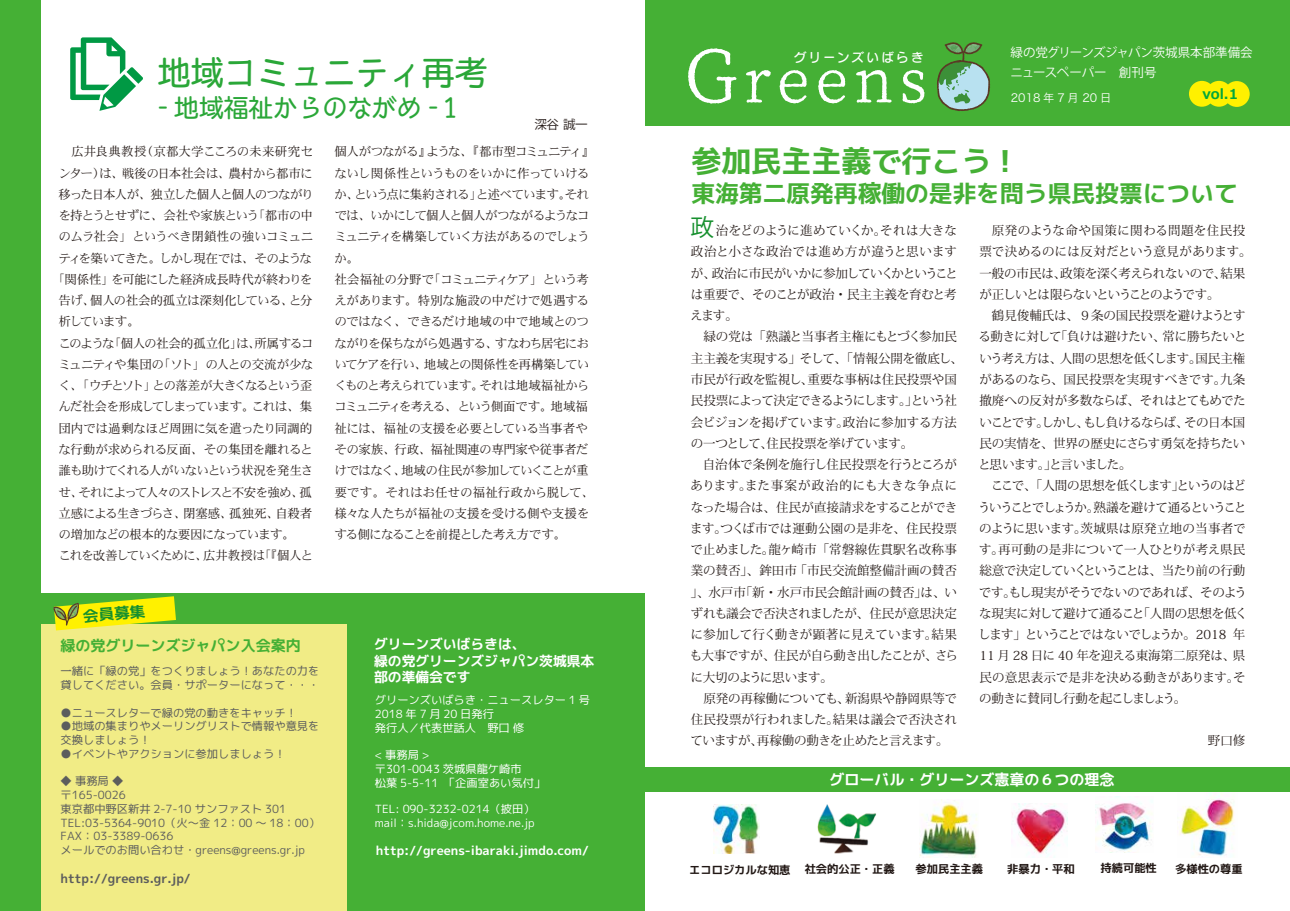
<style>
.page{position:relative;width:1290px;height:911px;background:#fff}
.page>*{position:absolute;margin:0;border:0;box-sizing:border-box;transform-origin:0 0}
.t1{font:60px "Maboroshino Nijimi Mincho";letter-spacing:.1em;color:#fff}
.t2{font:500 33px "TB Cine R Go Std";color:#2aa738}
.t3{font:30px "Migu 1 P Bold";color:#45b035}
.t4{font:500 24.75px "TB Cine R Go Std";color:#2aa738}
.t5{font:23.75px "Migu 1 P Bold";color:#45b035}
.t6{font:23.75px "Koz Go Pro";color:#16902e}
.t7{font:15px "Migu 1 P Bold";color:#fff}
.t8{font:15px "Migu 1 P Bold";color:#45b035}
.t9{font:15px "Migu 1 P Bold";color:#16902e;scale:1.04 1}
.t10{font:13.75px/16.2px "Migu 1 P Bold";color:#fff}
.t11{font:700 13.75px "Meiryo";color:#00a73b}
.t12{font:12.5px/21.2px "Koz Min Std";letter-spacing:-.01em;color:#221815}
.t13{font:12.5px/21.2px "Heisei Min Std N W3";letter-spacing:-.05em;color:#221815}
.t14{font:12.5px "Heisei Min Std N W3";letter-spacing:-.08em;color:#221815}
.t15{font:12.5px "Heisei Min Std N W3";letter-spacing:-.03em;color:#221815}
.t16{font:12.5px "Migu 1 P Bold";color:#fff}
.t17{font:12.5px/20px "Koz Go Pr 6 N";letter-spacing:-.01em;color:#fff}
.t18{font:12.5px "Heisei Min Std N W3";letter-spacing:-.115em;color:#221815}
.t19{font:12.5px "Heisei Min Std N W3";letter-spacing:-.105em;color:#221815}
.t20{font:12.5px "Heisei Min Std N W3";letter-spacing:-.085em;color:#221815}
.t21{font:12.5px "Heisei Min Std N W3";letter-spacing:-.09em;color:#221815}
.t22{font:12.5px "Heisei Min Std N W3";letter-spacing:.015em;color:#221815}
.t23{font:12.5px "Migu 1 P Bold";color:#5c5d5d}
.t24{font:12.5px "Seurat Pro N DB";letter-spacing:.18em;color:#fff}
.t25{font:12.5px "Koz Go Pro";color:#221815}
.t26{font:11.25px/13.8px "Migu 1 P Regular";color:#5c5d5d}
.t27{font:11.25px/13.8px "Migu 1 P Regular";color:#fff}
.t28{font:11.25px "Migu 1 P Bold";color:#221815}
.t29{font:11.25px "Hira Kaku Pro W3";color:#fff}
.s1{font-size:71.25px}
.s2{font-family:"Heisei Min Std N W3"}
</style>
<div class="page">
<div style="left:642px;top:767px;width:648px;height:24px;background:#45b035"></div>
<div style="left:41px;top:624px;width:305px;height:286px;background:#f1ec86"></div>
<div style="left:12px;top:593px;width:632px;height:31px;background:#45b035"></div>
<div style="left:347px;top:623px;width:298px;height:287px;background:#45b035"></div>
<div style="left:645px;top:0;width:645px;height:125px;background:#45b035"></div>
<div style="left:1206px;top:81px;width:26px;height:26px;background:#fff100;border-radius:50%"></div>
<div style="left:1224px;top:81px;width:25px;height:26px;background:#fff100;border-radius:50%"></div>
<div style="left:1189px;top:81px;width:26px;height:26px;background:#fff100;border-radius:50%"></div>
<img style="left:713px;top:804px;width:46px;height:49px">
<img style="left:817px;top:804px;width:59px;height:50px">
<img style="left:920px;top:799px;width:57px;height:58px">
<img style="left:1012px;top:803px;width:55px;height:54px">
<img style="left:1095px;top:797px;width:57px;height:55px">
<img style="left:1177px;top:799px;width:57px;height:58px">
<div style="left:0;top:0;width:41px;height:910px;background:#45b035"></div>
<svg style="left:70px;top:37px;width:73px;height:74px"></svg>
<svg style="left:937px;top:42px;width:53px;height:69px"></svg>
<svg style="left:53px;top:596px;width:123px;height:34px"></svg>
<h2 class="t2" style="left:158px;top:43px;width:331px">地域コミュニティ再考</h2>
<h3 class="t4" style="left:158px;top:86px;width:307px">- 地域福祉からのながめ -１</h3>
<p class="t25" style="left:534px;top:116px;width:55px">深谷 誠一</p>
<p class="t22" style="left:58px;top:145px;width:256px">　広井良典教授（京都大学こころの未来研究セ</p>
<p class="t13" style="left:58px;top:163px;width:256px">ンター）は、戦後の日本社会は、農村から都市に</p>
<p class="t20" style="left:58px;top:187px;width:257px">移った日本人が、独立した個人と個人のつながり</p>
<p class="t13" style="left:58px;top:205px;width:256px">を持とうとせずに、会社や家族という「都市の中</p>
<p class="t13" style="left:58px;top:226px;width:256px">のムラ社会」というべき閉鎖性の強いコミュニ</p>
<p class="t21" style="left:58px;top:251px;width:255px">ティを築いてきた。しかし現在では、そのような</p>
<p class="t15" style="left:52px;top:272px;width:262px">「関係性」を可能にした経済成長時代が終わりを</p>
<p class="t13" style="left:58px;top:290px;width:256px">告げ、個人の社会的孤立は深刻化している、と分</p>
<p class="t13" style="left:58px;top:311px;width:83px">析しています。</p>
<p class="t13" style="left:58px;top:333px;width:257px">このような「個人の社会的孤立化」は、所属するコ</p>
<p class="t13" style="left:58px;top:354px;width:257px">ミュニティや集団の「ソト」の人との交流が少な</p>
<p class="t18" style="left:58px;top:378px;width:255px">く、「ウチとソト」との落差が大きくなるという歪</p>
<p class="t14" style="left:58px;top:400px;width:255px">んだ社会を形成してしまっています。これは、集</p>
<p class="t15" style="left:58px;top:421px;width:255px">団内では過剰なほど周囲に気を遣ったり同調的</p>
<p class="t15" style="left:58px;top:442px;width:256px">な行動が求められる反面、その集団を離れると</p>
<p class="t14" style="left:58px;top:463px;width:256px">誰も助けてくれる人がいないという状況を発生さ</p>
<p class="t19" style="left:58px;top:485px;width:255px">せ、それによって人々のストレスと不安を強め、孤</p>
<p class="t13" style="left:58px;top:503px;width:255px">立感による生きづらさ、閉塞感、孤独死、自殺者</p>
<p class="t13" style="left:58px;top:524px;width:238px">の増加などの根本的な要因になっています。</p>
<p class="t14" style="left:58px;top:548px;width:256px">これを改善していくために、広井教授は「『個人と</p>
<p class="t9" style="left:82px;top:605px;width:61px;rotate:-5deg">会員募集</p>
<p class="t8" style="left:61px;top:634px;width:241px">緑の党グリーンズジャパン入会案内</p>
<p class="t26" style="left:61px;top:664px;width:260px">一緒に「緑の党」をつくりましょう！あなたの力を貸してください。会員・サポーターになって・・・</p>
<p class="t26" style="left:61px;top:705px;width:238px">●ニュースレターで緑の党の動きをキャッチ！</p>
<p class="t26" style="left:61px;top:719px;width:260px">●地域の集まりやメーリングリストで情報や意見を交換しましょう！</p>
<p class="t26" style="left:61px;top:746px;width:226px">●イベントやアクションに参加しましょう！</p>
<p class="t26" style="left:61px;top:774px;width:261px">◆ 事務局 ◆<br>〒165-0026　<br>東京都中野区新井 2-7-10 サンファスト 301<br>TEL:03-5364-9010（火～金 12：00 ～ 18：00）<br>FAX：03-3389-0636<br>メールでのお問い合わせ・greens@greens.gr.jp</p>
<p class="t23" style="left:61px;top:869px;width:132px">http://greens.gr.jp/</p>
<p class="t13" style="left:334px;top:141px;width:261px">個人がつながる』ような、『都市型コミュニティ』ないし関係性というものをいかに作っていけるか、という点に集約される」と述べています。それでは、いかにして個人と個人がつながるようなコミュニティを構築していく方法があるのでしょうか。<br>社会福祉の分野で「コミュニティケア」という考えがあります。特別な施設の中だけで処遇するのではなく、できるだけ地域の中で地域とのつながりを保ちながら処遇する、すなわち居宅においてケアを行い、地域との関係性を再構築していくものと考えられています。それは地域福祉からコミュニティを考える、という側面です。地域福祉には、福祉の支援を必要としている当事者やその家族、行政、福祉関連の専門家や従事者だけではなく、地域の住民が参加していくことが重要です。それはお任せの福祉行政から脱して、様々な人たちが福祉の支援を受ける側や支援をする側になることを前提とした考え方です。</p>
<p class="t10" style="left:374px;top:636px;width:221px">グリーンズいばらきは、<br>緑の党グリーンズジャパン茨城県本部の準備会です</p>
<p class="t27" style="left:375px;top:693px;width:217px">グリーンズいばらき・ニュースレター 1 号<br>2018 年 7 月 20 日発行<br>発行人／代表世話人　野口 修</p>
<p class="t27" style="left:375px;top:748px;width:189px">&lt; 事務局 &gt;<br>〒301-0043 茨城県龍ケ崎市<br>松葉 5-5-11　「企画室あい気付」　　</p>
<p class="t27" style="left:375px;top:802px;width:173px">TEL: 090-3232-0214（披田）　mail：s.hida@jcom.home.ne.jp　</p>
<p class="t16" style="left:376px;top:841px;width:215px">http://greens-ibaraki.jimdo.com/</p>
<h1 class="t1" style="left:684px;top:44px;width:245px"><span class="s1">G</span>reens</h1>
<p class="t24" style="left:794px;top:49px;width:131px">グリーンズいばらき</p>
<p class="t17" style="left:1010px;top:43px;width:244px">緑の党グリーンズジャパン茨城県本部準備会ニュースペーパー　創刊号</p>
<p class="t29" style="left:1011px;top:88px;width:102px">2018 年 7 月 20 日</p>
<p class="t11" style="left:1189px;top:86px;width:51px">　vol.1</p>
<h3 class="t3" style="left:691px;top:140px;width:322px">参加民主主義で行こう !</h3>
<h3 class="t5" style="left:691px;top:176px;width:548px">東海第二原発再稼働の是非を問う県民投票について</h3>
<h3 class="t6" style="left:690px;top:212px;width:25px">政</h3>
<p class="t12" style="left:690px;top:220px;width:275px"><span class="s2">　　</span>治をどのように進めていくか。それは大きな政治と小さな政治では進め方が違うと思いますが、政治に市民がいかに参加していくかということは重要で、そのことが政治・民主主義を育むと考えます。　<br>　緑の党は「熟議と当事者主権にもとづく参加民主主義を実現する」そして、「情報公開を徹底し、市民が行政を監視し、重要な事柄は住民投票や国民投票によって決定できるようにします。」という社会ビジョンを掲げています。政治に参加する方法の一つとして、住民投票を挙げています。<br>　自治体で条例を施行し住民投票を行うところがあります。また事案が政治的にも大きな争点になった場合は、住民が直接請求をすることができます。つくば市では運動公園の是非を、住民投票で止めました。龍ヶ崎市「常磐線佐貫駅名改称事業の賛否」、鉾田市「市民交流館整備計画の賛否」、水戸市「新・水戸市民会館計画の賛否」は、いずれも議会で否決されましたが、住民が意思決定に参加して行く動きが顕著に見えています。結果も大事ですが、住民が自ら動き出したことが、さらに大切のように思います。<br>　原発の再稼働についても、新潟県や静岡県等で住民投票が行われました。結果は議会で否決されていますが、再稼働の動きを止めたと言えます。</p>
<p class="t12" style="left:978px;top:220px;width:275px">　原発のような命や国策に関わる問題を住民投票で決めるのには反対だという意見があります。一般の市民は、政策を深く考えられないので、結果が正しいとは限らないということのようです。<br>　鶴見俊輔氏は、９条の国民投票を避けようとする動きに対して「負けは避けたい、常に勝ちたいという考え方は、人間の思想を低くします。国民主権があるのなら、国民投票を実現すべきです。九条撤廃への反対が多数ならば、それはとてもめでたいことです。しかし、もし負けるならば、その日本国民の実情を、世界の歴史にさらす勇気を持ちたいと思います。」と言いました。<br>　ここで、「人間の思想を低くします」というのはどういうことでしょうか。熟議を避けて通るということのように思います。茨城県は原発立地の当事者です。再可動の是非について一人ひとりが考え県民総意で決定していくということは、当たり前の行動です。もし現実がそうでないのであれば、そのような現実に対して避けて通ること「人間の思想を低くします」ということではないでしょうか。2018 年<br>11 月 28 日に 40 年を迎える東海第二原発は、県民の意思表示で是非を決める動きがあります。その動きに賛同し行動を起こしましょう。</p>
<p class="t12" style="left:1208px;top:730px;width:39px">野口修</p>
<p class="t7" style="left:829px;top:769px;width:286px">グローバル・グリーンズ憲章の６つの理念</p>
<p class="t28" style="left:689px;top:861px;width:103px">エコロジカルな知恵</p>
<p class="t28" style="left:805px;top:861px;width:91px">社会的公正・正義</p>
<p class="t28" style="left:915px;top:861px;width:69px">参加民主主義</p>
<p class="t28" style="left:1007px;top:860px;width:69px">非暴力・平和</p>
<p class="t28" style="left:1100px;top:860px;width:58px">持続可能性</p>
<p class="t28" style="left:1175px;top:860px;width:69px">多様性の尊重</p>
</div>
